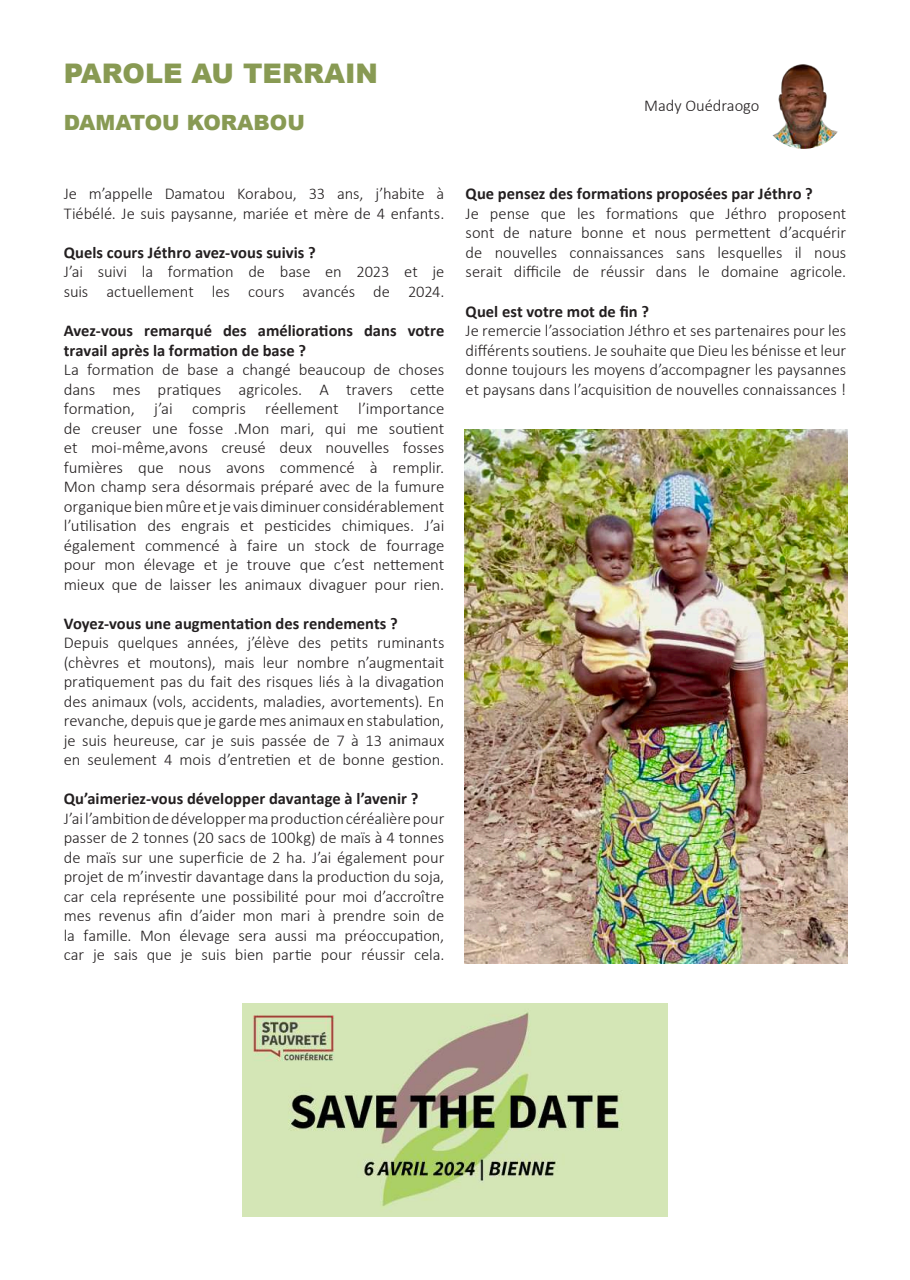
<style>
.page{position:relative;width:910px;height:1280px;background:#fff}
.page>*{position:absolute;margin:0;border:0;box-sizing:border-box;transform-origin:0 0}
.t1{font:900 27px "Arial";color:#889a53}
.t2{font:900 21px "Arial";color:#889a53}
.t3{font:300 16.5px/19.5px "Calibri";letter-spacing:-.005em;color:#231f20;text-align:justify}
.t4{font:700 16.5px/19.5px "Calibri";color:#231f20}
</style>
<div class="page">
<img style="left:761px;top:64px;width:85px;height:85px;border-radius:43px">
<img style="left:465px;top:429px;width:382px;height:534px">
<img style="left:242px;top:1003px;width:426px;height:213px">
<h1 class="t1" style="left:64px;top:54px;width:316px">PAROLE AU TERRAIN</h1>
<p class="t2" style="left:64px;top:107px;width:243px">DAMATOU KORABOU</p>
<p class="t3" style="left:644px;top:95px;width:117px">Mady Ouédraogo</p>
<p class="t3" style="left:64px;top:183px;width:382px">Je m’appelle Damatou Korabou, 33 ans, j’habite à<br>Tiébélé. Je suis paysanne, mariée et mère de 4 enfants.</p>
<p class="t4" style="left:64px;top:243px;width:254px">Quels cours Jéthro avez-vous suivis ?</p>
<p class="t3" style="left:64px;top:261px;width:382px">J’ai suivi la formation de base en 2023 et je suis actuellement les cours avancés de 2024.</p>
<p class="t4" style="left:64px;top:321px;width:382px">Avez-vous remarqué des améliorations dans votre travail après la formation de base ?</p>
<p class="t3" style="left:64px;top:359px;width:382px">La formation de base a changé beaucoup de choses dans mes pratiques agricoles. A travers cette formation, j’ai compris réellement l’importance de creuser une fosse .Mon mari, qui me soutient et moi-même,avons creusé deux nouvelles fosses fumières que nous avons commencé à remplir.<br>Mon champ sera désormais préparé avec de la fumure organique bien mûre et je vais diminuer considérablement l’utilisation des engrais et pesticides chimiques. J’ai également commencé à faire un stock de fourrage pour mon élevage et je trouve que c’est nettement mieux que de laisser les animaux divaguer pour rien.</p>
<p class="t4" style="left:64px;top:613px;width:336px">Voyez-vous une augmentation des rendements ?</p>
<p class="t3" style="left:64px;top:632px;width:382px">Depuis quelques années, j’élève des petits ruminants (chèvres et moutons), mais leur nombre n’augmentait pratiquement pas du fait des risques liés à la divagation des animaux (vols, accidents, maladies, avortements). En revanche, depuis que je garde mes animaux en stabulation, je suis heureuse, car je suis passée de 7 à 13 animaux en seulement 4 mois d’entretien et de bonne gestion.</p>
<p class="t4" style="left:64px;top:789px;width:356px">Qu’aimeriez-vous développer davantage à l’avenir ?</p>
<p class="t3" style="left:64px;top:807px;width:382px">J’ai l’ambition de développer ma production céréalière pour passer de 2 tonnes (20 sacs de 100kg) de maïs à 4 tonnes de maïs sur une superficie de 2 ha. J’ai également pour projet de m’investir davantage dans la production du soja, car cela représente une possibilité pour moi d’accroître mes revenus afin d’aider mon mari à prendre soin de la famille. Mon élevage sera aussi ma préoccupation, car je sais que je suis bien partie pour réussir cela.</p>
<p class="t4" style="left:466px;top:184px;width:349px">Que pensez des formations proposées par Jéthro ?</p>
<p class="t3" style="left:466px;top:203px;width:382px">Je pense que les formations que Jéthro proposent sont de nature bonne et nous permettent d’acquérir de nouvelles connaissances sans lesquelles il nous serait difficile de réussir dans le domaine agricole.</p>
<p class="t4" style="left:466px;top:301px;width:185px">Quel est votre mot de fin ?</p>
<p class="t3" style="left:466px;top:320px;width:382px">Je remercie l’association Jéthro et ses partenaires pour les différents soutiens. Je souhaite que Dieu les bénisse et leur donne toujours les moyens d’accompagner les paysannes et paysans dans l’acquisition de nouvelles connaissances !</p>
</div>
